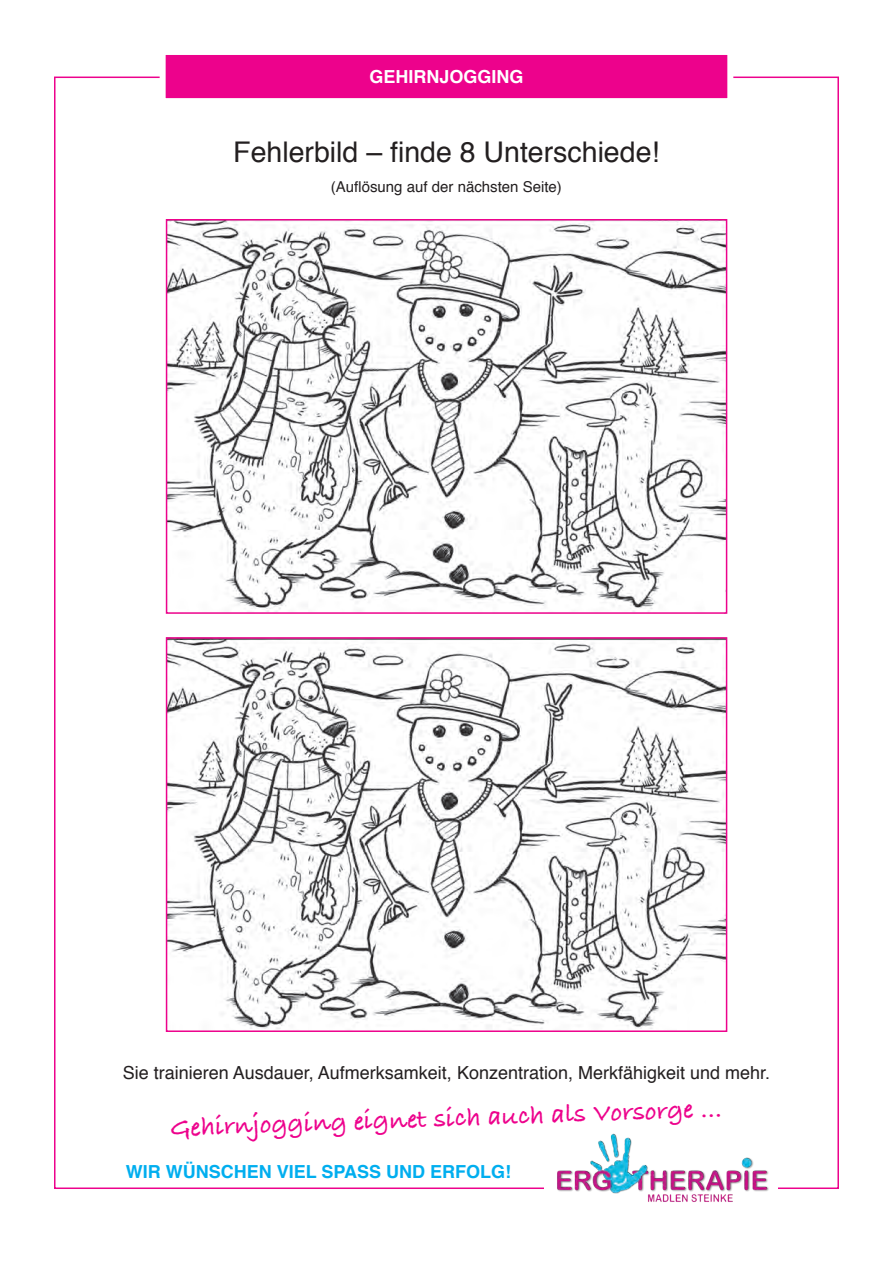
<style>
.page{position:relative;width:893px;height:1263px;background:#fff}
.page>*{position:absolute;margin:0;border:0;box-sizing:border-box;transform-origin:0 0}
.t1{font:28.5px "Helvetica";color:#231f20}
.t2{font:700 27px "Bradley Hand ITCTT";color:#ed028c}
.t3{font:18px "Helvetica";color:#231f20}
.t4{font:700 18px "Helvetica";color:#00aeef}
.t5{font:700 18px "Helvetica";color:#fff}
.t6{font:15px "Helvetica";color:#231f20}
</style>
<div class="page">
<div style="left:163px;top:52px;width:567px;height:49px;background:#ed028c"></div>
<div style="left:160px;top:49px;width:573px;height:55px;border:6px solid #fff"></div>
<img style="left:557px;top:1133px;width:212px;height:69px">
<img style="left:169px;top:222px;width:555px;height:389px">
<div style="left:166px;top:219px;width:561px;height:395px;border:2px solid #ed028c"></div>
<img style="left:169px;top:640px;width:555px;height:389px">
<div style="left:166px;top:637px;width:561px;height:395px;border:2px solid #ed028c"></div>
<p class="t5" style="left:369px;top:62px;width:156px">GEHIRNJOGGING</p>
<h1 class="t1" style="left:233px;top:130px;width:428px">Fehlerbild – finde 8 Unterschiede!</h1>
<p class="t6" style="left:331px;top:175px;width:232px">(Auflösung auf der nächsten Seite)</p>
<p class="t3" style="left:123px;top:1058px;width:649px">Sie trainieren Ausdauer, Aufmerksamkeit, Konzentration, Merkfähigkeit und mehr.</p>
<h2 class="t2" style="left:170px;top:1107px;width:554px;rotate:-2deg">Gehirnjogging eignet sich auch als Vorsorge …</h2>
<p class="t4" style="left:126px;top:1157px;width:387px">WIR WÜNSCHEN VIEL SPASS UND ERFOLG!</p>
</div>
